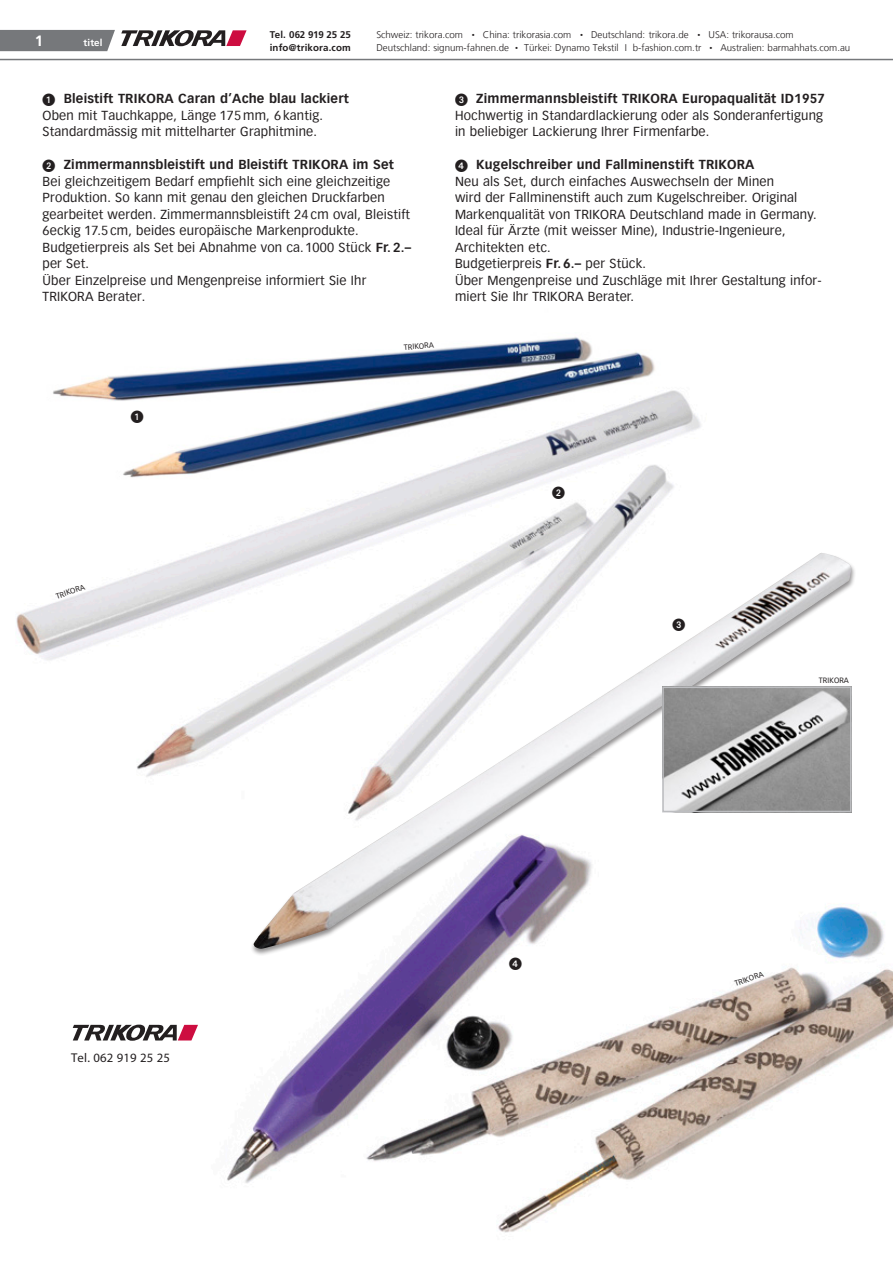
<style>
.page{position:relative;width:893px;height:1263px;background:#fff}
.page>*{position:absolute;margin:0;border:0;box-sizing:border-box;transform-origin:0 0}
.t1{font:700 15px "Frutiger LT Com";color:#fff}
.t2{font:12.75px/16.5px "Vectora Com";letter-spacing:.015em;color:#231f20}
.t3{font:12.75px "Myriad Pro";letter-spacing:.015em;color:#231f20}
.t4{font:300 9.75px/13.5px "Frutiger LT Com";color:#231f20}
.t5{font:700 9.75px/13.5px "Frutiger LT Com";letter-spacing:.015em;color:#231f20}
.t6{font:700 9.75px "Frutiger LT Com";letter-spacing:.015em;color:#fff}
.t7{font:7.5px "Vectora Com";letter-spacing:.015em;color:#231f20}
.s1{font-size:6px}
.s2{font-weight:700}
</style>
<div class="page">
<img style="left:227px;top:911px;width:666px;height:322px">
<img style="left:16px;top:391px;width:685px;height:386px">
<div style="left:250px;top:552px;width:606px;height:405px;background:#231f20;opacity:.5"></div>
<img style="left:254px;top:553px;width:597px;height:396px">
<img style="left:665px;top:689px;width:183px;height:120px">
<div style="left:662px;top:686px;width:189px;height:126px;border:2px solid #bcbdc0"></div>
<img style="left:16px;top:337px;width:661px;height:166px">
<svg style="left:73px;top:1024px;width:125px;height:17px"></svg>
<hr style="left:0;top:59px;width:893px;height:1px;background:#76787b">
<svg style="left:121px;top:30px;width:126px;height:16px"></svg>
<div style="left:0;top:30px;width:115px;height:21px;background:#76787b"></div>
<svg style="left:552px;top:486px;width:13px;height:12px"></svg>
<svg style="left:673px;top:619px;width:12px;height:12px"></svg>
<svg style="left:509px;top:957px;width:13px;height:13px"></svg>
<svg style="left:131px;top:411px;width:12px;height:12px"></svg>
<p class="t1" style="left:35px;top:32px;width:10px">1</p>
<p class="t6" style="left:84px;top:37px;width:21px">titel</p>
<p class="t5" style="left:270px;top:27px;width:83px">Tel. 062 919 25 25 info@trikora.com</p>
<p class="t4" style="left:376px;top:27px;width:475px">Schweiz: trikora.com <span class="s1">•</span> China: trikorasia.com <span class="s1">•</span> Deutschland: trikora.de <span class="s1">•</span> USA: trikorausa.com<br>Deutschland: signum-fahnen.de <span class="s1">•</span> Türkei: Dynamo Tekstil I b-fashion.com.tr <span class="s1">•</span> Australien: barmahhats.com.au</p>
<p class="t2" style="left:43px;top:91px;width:308px">➊ <span class="s2">Bleistift TRIKORA Caran d’Ache blau lackiert<br></span>Oben mit Tauchkappe, Länge 175 mm, 6 kantig.<br>Standardmässig mit mittelharter Graphitmine.</p>
<p class="t2" style="left:43px;top:157px;width:370px">➋ <span class="s2">Zimmermannsbleistift und Bleistift TRIKORA im Set </span>Bei gleichzeitigem Bedarf empfiehlt sich eine gleichzeitige Produktion. So kann mit genau den gleichen Druckfarben gearbeitet werden. Zimmermannsbleistift 24 cm oval, Bleistift 6eckig 17.5 cm, beides europäische Markenprodukte.<br>Budgetierpreis als Set bei Abnahme von ca.1000 Stück <span class="s2">Fr. 2.– </span>per Set.<br>Über Einzelpreise und Mengenpreise informiert Sie Ihr TRIKORA Berater.</p>
<p class="t7" style="left:404px;top:343px;width:32px;rotate:-5deg">TRIKORA</p>
<p class="t2" style="left:455px;top:91px;width:372px">➌ <span class="s2">Zimmermannsbleistift TRIKORA Europaqualität ID1957<br></span>Hochwertig in Standardlackierung oder als Sonderanfertigung in beliebiger Lackierung Ihrer Firmenfarbe.</p>
<p class="t2" style="left:455px;top:157px;width:368px">➍ <span class="s2">Kugelschreiber und Fallminenstift TRIKORA<br></span>Neu als Set, durch einfaches Auswechseln der Minen<br>wird der Fallminenstift auch zum Kugelschreiber. Original Markenqualität von TRIKORA Deutschland made in Germany.<br>Ideal für Ärzte (mit weisser Mine), Industrie-Ingenieure, Architekten etc.<br>Budgetierpreis <span class="s2">Fr. 6.–</span> per Stück.<br>Über Mengenpreise und Zuschläge mit Ihrer Gestaltung infor&shy;miert Sie Ihr TRIKORA Berater.</p>
<p class="t7" style="left:55px;top:592px;width:32px;rotate:-19deg">TRIKORA</p>
<p class="t7" style="left:819px;top:676px;width:32px">TRIKORA</p>
<p class="t3" style="left:71px;top:1049px;width:100px">Tel. 062 919 25 25</p>
<p class="t7" style="left:733px;top:979px;width:32px;rotate:-19deg">TRIKORA</p>
</div>
